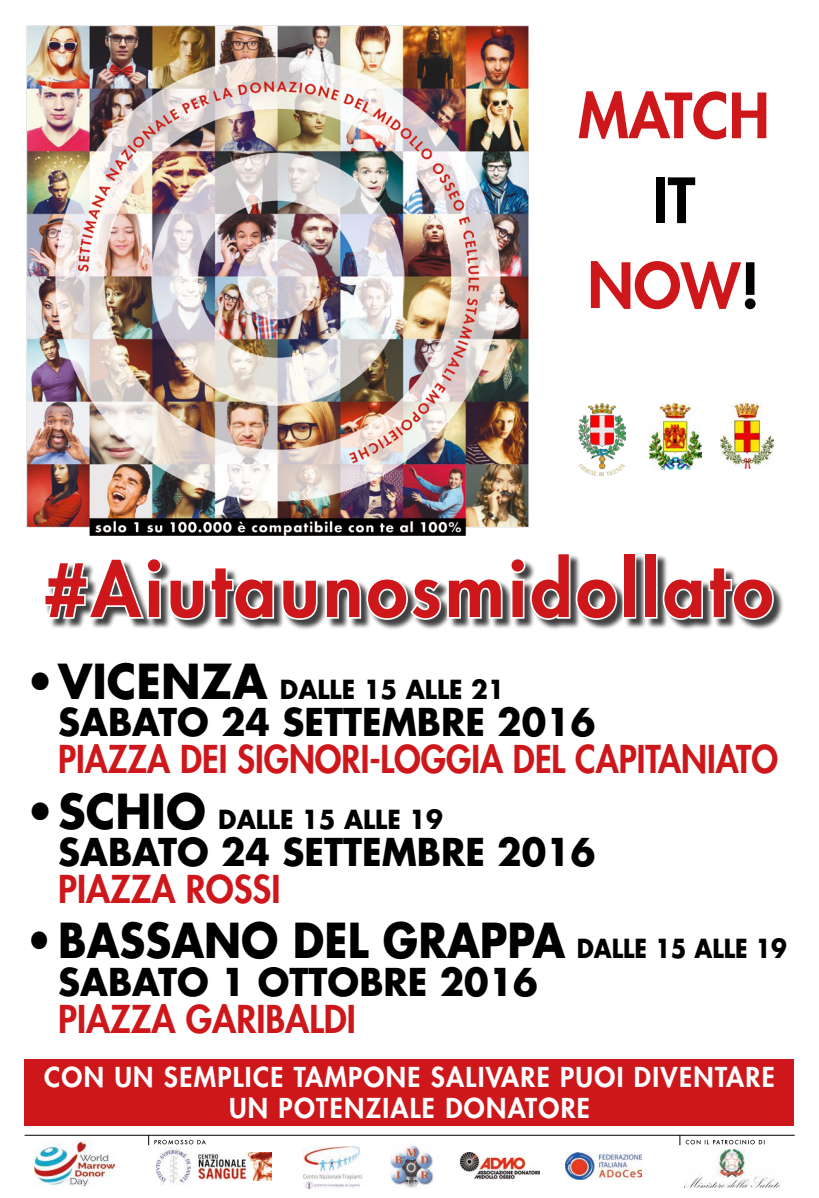
<style>
.page{position:relative;width:819px;height:1198px;background:#fff}
.page>*{position:absolute;margin:0;border:0;box-sizing:border-box;transform-origin:0 0}
.t1{font:800 74.02px "Futura";letter-spacing:.05em;color:#cd171a}
.t2{font:800 60.64px/84.9px "Futura";color:#000;text-align:center}
.t3{font:800 60.64px "Futura";color:#cd171a}
.t4{font:700 46.9px "Futura";color:#000;scale:.9 1}
.t5{font:700 37.36px "Futura";color:#000;scale:.96 1}
.t6{font:800 37.36px "Futura";color:#cd171a;scale:.91 1}
.t7{font:800 37.36px "Futura";color:#cd171a;scale:.96 1}
.t8{font:800 26.69px/31.7px "Futura";letter-spacing:.05em;color:#fff;text-align:center}
.t9{font:700 25.64px "Futura";color:#000;scale:.96 1}
.s1{color:#cd171a}
.s2{font-size:46.9px}
.s3{font-size:25.64px}
</style>
<div class="page">
<img style="left:26px;top:25px;width:503px;height:511px">
<img style="left:684px;top:1149px;width:95px;height:38px">
<hr style="left:25px;top:1135px;width:769px;height:1px;background:#000">
<svg style="left:679px;top:1135px;width:85px;height:10px"></svg>
<svg style="left:148px;top:1135px;width:58px;height:10px"></svg>
<img style="left:304px;top:1146px;width:58px;height:42px">
<img style="left:35px;top:1141px;width:79px;height:45px">
<img style="left:390px;top:1144px;width:43px;height:44px">
<img style="left:460px;top:1152px;width:79px;height:27px">
<img style="left:198px;top:1153px;width:73px;height:27px">
<img style="left:157px;top:1148px;width:34px;height:37px">
<img style="left:565px;top:1153px;width:76px;height:27px">
<img style="left:720px;top:404px;width:53px;height:65px">
<img style="left:649px;top:404px;width:52px;height:65px">
<img style="left:578px;top:404px;width:47px;height:71px">
<div style="left:45px;top:554px;width:739px;height:77px;background:#000;opacity:.75"></div>
<svg style="left:45px;top:554px;width:574px;height:68px"></svg>
<div style="left:622px;top:553px;width:14px;height:66px;border:3px solid #fff"></div>
<div style="left:644px;top:553px;width:13px;height:66px;border:3px solid #fff"></div>
<svg style="left:661px;top:565px;width:114px;height:57px"></svg>
<div style="left:25px;top:1059px;width:769px;height:67px;background:#cd171a"></div>
<h2 class="t3" style="left:578px;top:75px;width:193px">MATCH</h2>
<h2 class="t2" style="left:587px;top:157px;width:174px">IT<br><span class="s1">NOW</span>!</h2>
<h1 class="t1" style="left:44px;top:540px;width:730px">#Aiutaunosmidollato</h1>
<p class="t9" style="left:25px;top:671px;width:501px"><span class="s2">•VICENZA</span> DALLE 15 ALLE 21</p>
<h3 class="t5" style="left:58px;top:696px;width:561px">SABATO 24 SETTEMBRE 2016</h3>
<h3 class="t6" style="left:58px;top:734px;width:792px">PIAZZA DEI SIGNORI-LOGGIA DEL CAPITANIATO</h3>
<p class="t9" style="left:25px;top:801px;width:437px"><span class="s2">•SCHIO</span> DALLE 15 ALLE 19</p>
<h3 class="t5" style="left:58px;top:826px;width:561px">SABATO 24 SETTEMBRE 2016</h3>
<h3 class="t7" style="left:58px;top:864px;width:233px">PIAZZA ROSSI</h3>
<h3 class="t4" style="left:25px;top:908px;width:848px">•BASSANO DEL GRAPPA <span class="s3">DALLE 15 ALLE 19</span></h3>
<h3 class="t5" style="left:58px;top:956px;width:501px">SABATO 1 OTTOBRE 2016</h3>
<h3 class="t7" style="left:58px;top:994px;width:311px">PIAZZA GARIBALDI</h3>
<p class="t8" style="left:44px;top:1060px;width:732px">CON UN SEMPLICE TAMPONE SALIVARE PUOI DIVENTARE<br>UN POTENZIALE DONATORE</p>
</div>
